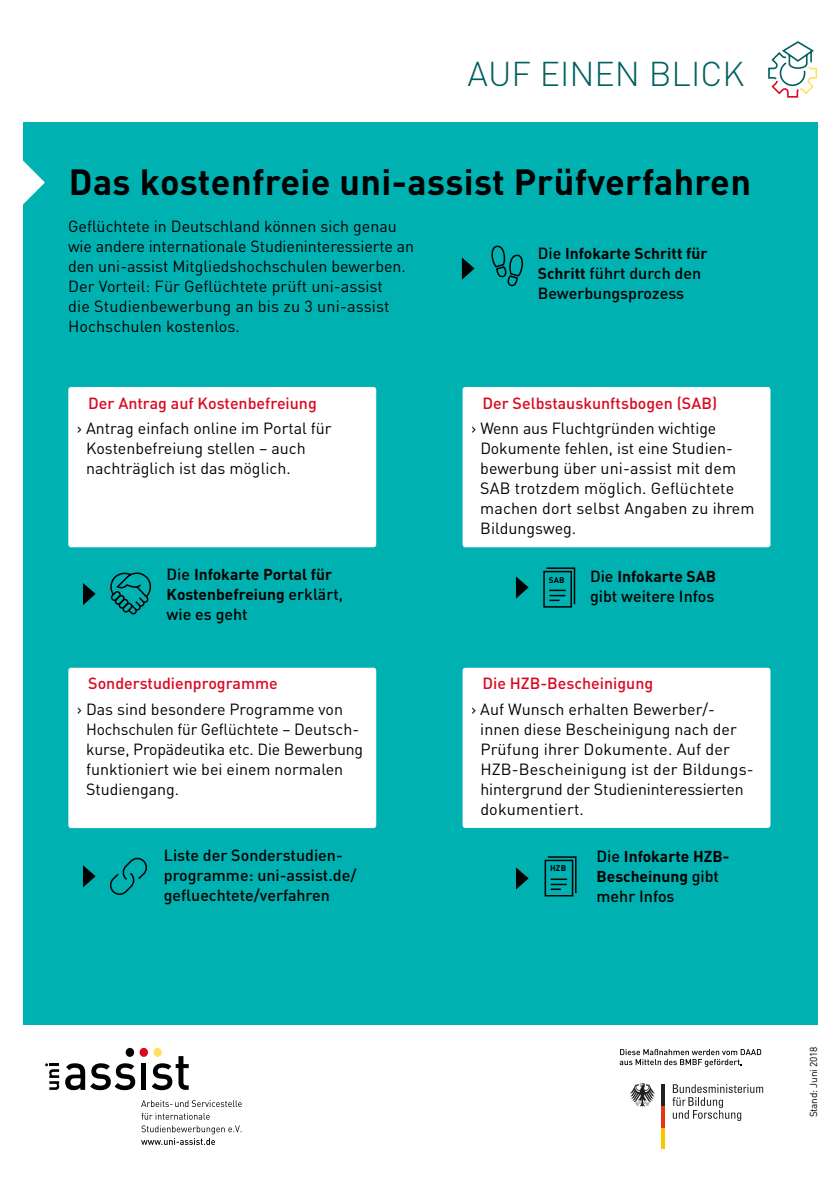
<style>
.page{position:relative;width:840px;height:1191px;background:#fff}
.page>*{position:absolute;margin:0;border:0;box-sizing:border-box;transform-origin:0 0}
.t1{font:700 36px "DIN";letter-spacing:.01em;color:#000}
.t2{font:300 34px "DIN";color:#005f5f}
.t3{font:16.2px/20px "DIN";letter-spacing:.01em;color:#000}
.t4{font:16px/20px "DIN";color:#000}
.t5{font:500 16px/20px "DIN";color:#000}
.t6{font:500 16px "DIN";color:#d90921}
.t7{font:700 15.6px/20px "DIN";color:#000}
.t8{font:10px "DIN";letter-spacing:-.02em;color:#000}
.t9{font:700 8.2px "DIN";letter-spacing:.02em;color:#000}
.s1{font-weight:500;font-size:16px}
.s2{font-weight:700;font-size:15.6px}
.s3{font-size:16px}
</style>
<div class="page">
<div style="left:23px;top:122px;width:793px;height:902px;background:#00b1b2"></div>
<svg style="left:23px;top:160px;width:22px;height:45px"></svg>
<svg style="left:768px;top:41px;width:48px;height:57px"></svg>
<svg style="left:83px;top:583px;width:13px;height:22px"></svg>
<svg style="left:110px;top:572px;width:41px;height:43px"></svg>
<div style="left:68px;top:667px;width:308px;height:161px;background:#fff;border-radius:3px"></div>
<div style="left:462px;top:387px;width:308px;height:160px;background:#fff;border-radius:3px"></div>
<svg style="left:515px;top:576px;width:13px;height:22px"></svg>
<svg style="left:543px;top:567px;width:32px;height:41px"></svg>
<div style="left:68px;top:387px;width:308px;height:160px;background:#fff;border-radius:3px"></div>
<div style="left:462px;top:667px;width:308px;height:161px;background:#fff;border-radius:3px"></div>
<svg style="left:110px;top:857px;width:37px;height:38px"></svg>
<svg style="left:83px;top:865px;width:13px;height:22px"></svg>
<svg style="left:544px;top:856px;width:33px;height:41px"></svg>
<svg style="left:515px;top:867px;width:13px;height:22px"></svg>
<svg style="left:491px;top:245px;width:32px;height:42px"></svg>
<svg style="left:461px;top:257px;width:13px;height:23px"></svg>
<svg style="left:65px;top:1063px;width:70px;height:27px"></svg>
<div style="left:141px;top:1063px;width:5px;height:26px;background:#000"></div>
<svg style="left:152px;top:1056px;width:36px;height:34px"></svg>
<div style="left:126px;top:1047px;width:8px;height:9px;background:#000;border-radius:50%"></div>
<svg style="left:139px;top:1047px;width:9px;height:9px"></svg>
<div style="left:153px;top:1047px;width:9px;height:9px;background:#ffe162;border-radius:50%"></div>
<svg style="left:45px;top:1063px;width:14px;height:26px"></svg>
<svg style="left:141px;top:1125px;width:100px;height:20px"></svg>
<svg style="left:141px;top:1100px;width:100px;height:19px"></svg>
<svg style="left:672px;top:1084px;width:90px;height:37px"></svg>
<hr style="left:661px;top:1127px;width:3px;height:21px;background:#fdc400">
<hr style="left:661px;top:1105px;width:3px;height:22px;background:#e63612">
<hr style="left:661px;top:1084px;width:3px;height:21px;background:#242021">
<svg style="left:630px;top:1083px;width:24px;height:23px"></svg>
<svg style="left:619px;top:1049px;width:141px;height:17px"></svg>
<h2 class="t2" style="left:467px;top:53px;width:278px">AUF EINEN BLICK</h2>
<h1 class="t1" style="left:69px;top:158px;width:683px">Das kostenfreie uni-assist Prüfverfahren</h1>
<p class="t4" style="left:68px;top:216px;width:347px">Geflüchtete in Deutschland können sich genau wie andere internationale Studieninteressierte an den uni-assist Mitgliedshochschulen bewerben.<br>Der Vorteil: Für Geflüchtete prüft uni-assist<br>die Studienbewerbung an bis zu 3 uni-assist Hochschulen kostenlos.</p>
<p class="t7" style="left:537px;top:242px;width:171px"><span class="s1">Die</span> Infokarte Schritt für</p>
<p class="t5" style="left:537px;top:262px;width:165px"><span class="s2">Schritt</span> führt durch den<br>Bewerbungsprozess</p>
<p class="t6" style="left:88px;top:393px;width:230px">Der Antrag auf Kostenbefreiung</p>
<p class="t4" style="left:86px;top:418px;width:247px;text-indent:-9px">› Antrag einfach online im Portal für<br>Kostenbefreiung stellen – auch nachträglich ist das möglich.</p>
<p class="t7" style="left:166px;top:564px;width:178px"><span class="s1">Die</span> Infokarte Portal für<br>Kostenbefreiung <span class="s1">erklärt,</span></p>
<p class="t5" style="left:166px;top:603px;width:82px">wie es geht</p>
<p class="t6" style="left:88px;top:673px;width:191px">Sonderstudienprogramme</p>
<p class="t4" style="left:86px;top:699px;width:278px;text-indent:-9px">› Das sind besondere Programme von Hochschulen für Geflüchtete – Deutsch&shy;kurse, Propädeutika etc. Die Bewerbung funktioniert wie bei einem normalen Studiengang.</p>
<p class="t6" style="left:482px;top:393px;width:236px">Der Selbstauskunftsbogen (SAB)</p>
<p class="t4" style="left:480px;top:418px;width:254px;text-indent:-9px">› Wenn aus Fluchtgründen wichtige<br>Dokumente fehlen, ist eine Studien-</p>
<p class="t3" style="left:480px;top:458px;width:257px"><span class="s3">bewerbung über</span> uni-assist mit dem<br>SAB trotzdem möglich. <span class="s3">Geflüchtete</span></p>
<p class="t4" style="left:480px;top:498px;width:275px">machen dort selbst Angaben zu ihrem<br>Bildungsweg.</p>
<p class="t7" style="left:589px;top:566px;width:127px"><span class="s1">Die</span> Infokarte SAB</p>
<p class="t5" style="left:589px;top:586px;width:126px">gibt weitere Infos</p>
<p class="t9" style="left:548px;top:574px;width:17px">SAB</p>
<p class="t6" style="left:482px;top:673px;width:172px">Die HZB-Bescheinigung</p>
<p class="t4" style="left:480px;top:699px;width:275px;text-indent:-9px">› Auf Wunsch erhalten Bewerber/- innen diese Bescheinigung nach der<br>Prüfung ihrer Dokumente. Auf der<br>HZB-Bescheinigung ist der Bildungs&shy;hintergrund der Studieninteressierten dokumentiert.</p>
<p class="t5" style="left:164px;top:844px;width:194px">Liste der Sonderstudien&shy;programme: uni-assist.de/ gefluechtete/verfahren</p>
<p class="t7" style="left:596px;top:846px;width:134px"><span class="s1">Die</span> Infokarte HZB-<br>Bescheinung <span class="s1">gibt</span></p>
<p class="t9" style="left:550px;top:863px;width:17px">HZB</p>
<p class="t5" style="left:596px;top:886px;width:79px">mehr Infos</p>
<p class="t8" style="left:807px;top:1117px;width:72px;rotate:-90deg">Stand: Juni 2018</p>
</div>
